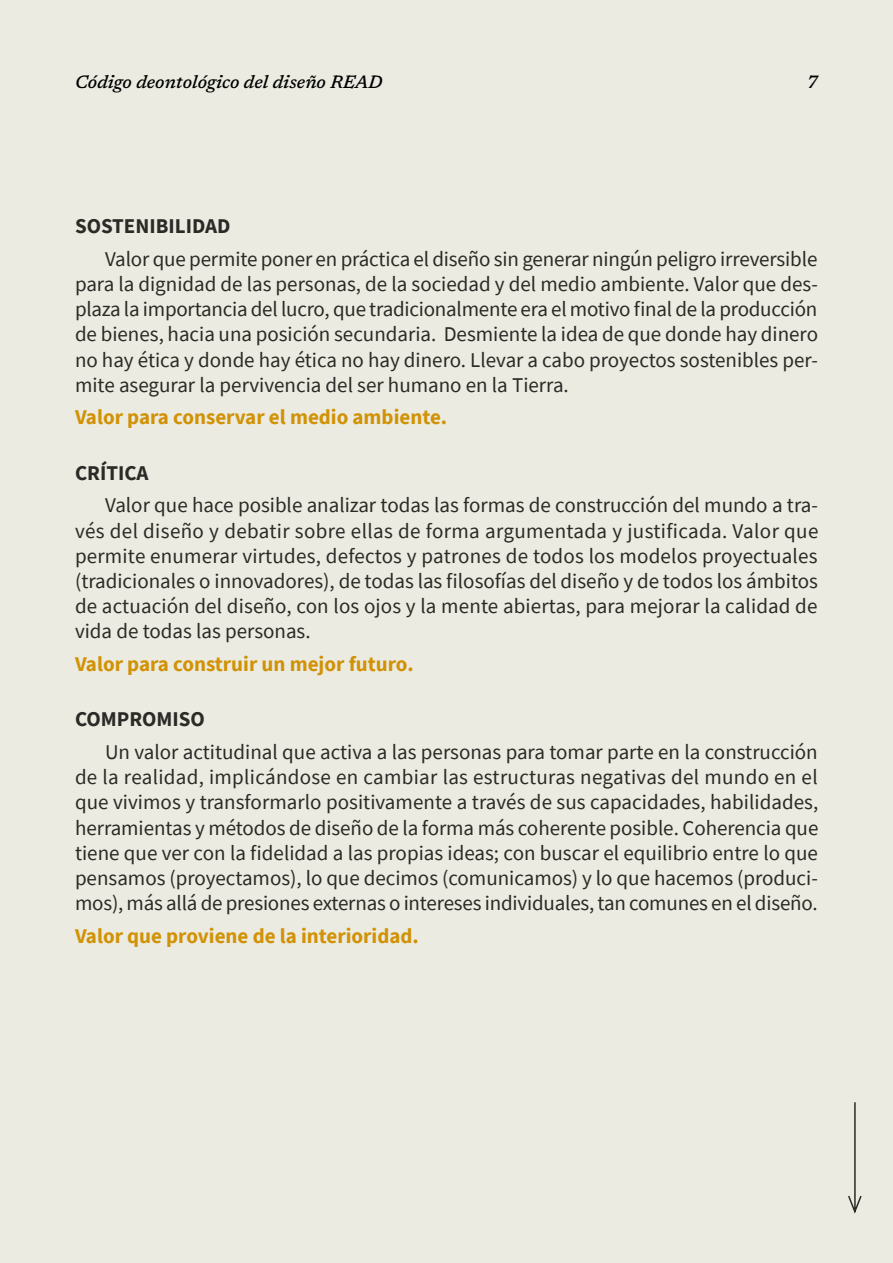
<style>
.page{position:relative;width:893px;height:1263px;background:#ebebe1}
.page>*{position:absolute;margin:0;border:0;box-sizing:border-box;transform-origin:0 0}
.t1{font:21px/25.2px "Source Sans Pro";color:#2c2926;text-align:justify}
.t2{font:700 21px "Source Sans Pro";color:#d19206}
.t3{font:700 21px "Source Sans Pro";color:#2c2926}
.t4{font:italic 500 18px "Newsreader 12 pt";color:#000}
</style>
<div class="page">
<svg style="left:848px;top:1102px;width:14px;height:112px"></svg>
<p class="t4" style="left:75px;top:69px;width:309px">Código deontológico del diseño READ</p>
<p class="t4" style="left:806px;top:69px;width:13px">7</p>
<p class="t3" style="left:75px;top:212px;width:157px">SOSTENIBILIDAD</p>
<p class="t1" style="left:75px;top:246px;width:744px;text-indent:30px">Valor que permite poner en práctica el diseño sin generar ningún peligro irreversible para la dignidad de las personas, de la sociedad y del medio ambiente. Valor que des&shy;plaza la importancia del lucro, que tradicionalmente era el motivo final de la producción de bienes, hacia una posición secundaria. Desmiente la idea de que donde hay dinero no hay ética y donde hay ética no hay dinero. Llevar a cabo proyectos sostenibles per&shy;mite asegurar la pervivencia del ser humano en la Tierra.</p>
<p class="t2" style="left:75px;top:403px;width:374px">Valor para conservar el medio ambiente.</p>
<p class="t3" style="left:75px;top:458px;width:75px">CRÍTICA</p>
<p class="t1" style="left:75px;top:493px;width:745px;text-indent:30px">Valor que hace posible analizar todas las formas de construcción del mundo a tra&shy;vés del diseño y debatir sobre ellas de forma argumentada y justificada. Valor que permite enumerar virtudes, defectos y patrones de todos los modelos proyectuales (tradicionales o innovadores), de todas las filosofías del diseño y de todos los ámbitos de actuación del diseño, con los ojos y la mente abiertas, para mejorar la calidad de vida de todas las personas.</p>
<p class="t2" style="left:75px;top:650px;width:340px">Valor para construir un mejor futuro.</p>
<p class="t3" style="left:75px;top:705px;width:131px">COMPROMISO</p>
<p class="t1" style="left:75px;top:739px;width:745px;text-indent:30px">Un valor actitudinal que activa a las personas para tomar parte en la construcción de la realidad, implicándose en cambiar las estructuras negativas del mundo en el que vivimos y transformarlo positivamente a través de sus capacidades, habilidades, herramientas y métodos de diseño de la forma más coherente posible. Coherencia que tiene que ver con la fidelidad a las propias ideas; con buscar el equilibrio entre lo que pensamos (proyectamos), lo que decimos (comunicamos) y lo que hacemos (produci&shy;mos), más allá de presiones externas o intereses individuales, tan comunes en el diseño.</p>
<p class="t2" style="left:75px;top:922px;width:345px">Valor que proviene de la interioridad.</p>
</div>
